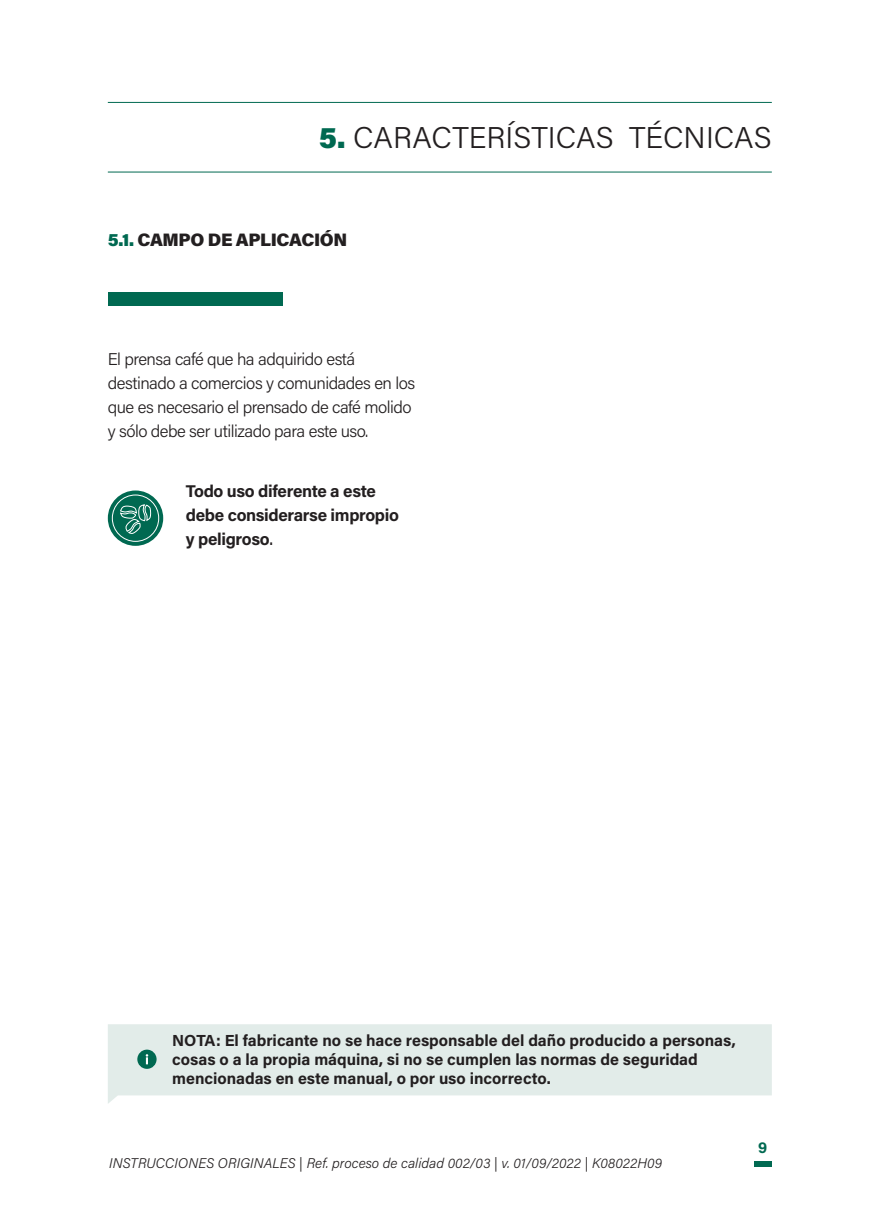
<style>
.page{position:relative;width:874px;height:1225px;background:#fff}
.page>*{position:absolute;margin:0;border:0;box-sizing:border-box;transform-origin:0 0}
.t1{font:300 30px "Acumin Pro";color:#231f20}
.Texto_común{font:900 18px "Acumin Pro";letter-spacing:-.02em;color:#231f20}
.Texto_común-2{font:300 17px/24px "Acumin Pro";letter-spacing:-.03em;color:#231f20}
.Texto_común-3{font:700 17px/24px "Acumin Pro";letter-spacing:-.02em;color:#231f20}
.Nota{font:700 16px/19px "Acumin Pro";color:#231f20}
.t2{font:700 16px "Acumin Pro";color:#006951}
.t3{font:italic 300 14px "Acumin Pro";letter-spacing:.01em;color:#231f20}
.s1{font-weight:900;color:#006951}
.s2{color:#006951}
.s3{font-weight:500}
</style>
<div class="page">
<div style="left:753px;top:1161px;width:18px;height:6px;background:#006951"></div>
<hr style="left:108px;top:102px;width:663px;height:1px;background:#006951">
<hr style="left:108px;top:172px;width:663px;height:1px;background:#006951">
<div style="left:108px;top:292px;width:174px;height:13px;background:#006951"></div>
<svg style="left:108px;top:490px;width:55px;height:56px"></svg>
<svg style="left:120px;top:504px;width:31px;height:30px"></svg>
<div style="left:112px;top:494px;width:47px;height:48px;border:1px solid #fff;border-radius:50%"></div>
<svg style="left:108px;top:1024px;width:663px;height:80px;background:#e5eeeb"></svg>
<div style="left:137px;top:1049px;width:19px;height:19px;background:#006951;border-radius:50%"></div>
<svg style="left:146px;top:1054px;width:2px;height:10px"></svg>
<p class="t1" style="left:318px;top:117px;width:454px"><span class="s1">5.</span> CARACTERÍSTICAS TÉCNICAS</p>
<p class="Texto_común" style="left:108px;top:227px;width:241px"><span class="s2">5.1.</span> CAMPO DE APLICACIÓN</p>
<p class="Texto_común-2" style="left:108px;top:346px;width:309px">El prensa café que ha adquirido está destinado a comercios y comunidades en los que es necesario el prensado de café molido y sólo debe ser utilizado para este uso.</p>
<p class="Texto_común-3" style="left:186px;top:478px;width:214px">Todo uso diferente a este debe considerarse impropio y peligroso<span class="s3">.</span></p>
<p class="Nota" style="left:172px;top:1030px;width:565px">NOTA: El fabricante no se hace responsable del daño producido a personas, cosas o a la propia máquina, si no se cumplen las normas de seguridad mencionadas en este manual, o por uso incorrecto.</p>
<p class="t3" style="left:109px;top:1153px;width:554px">INSTRUCCIONES ORIGINALES | Ref. proceso de calidad 002/03 | v. 01/09/2022 | K08022H09</p>
<p class="t2" style="left:757px;top:1136px;width:11px">9</p>
</div>
